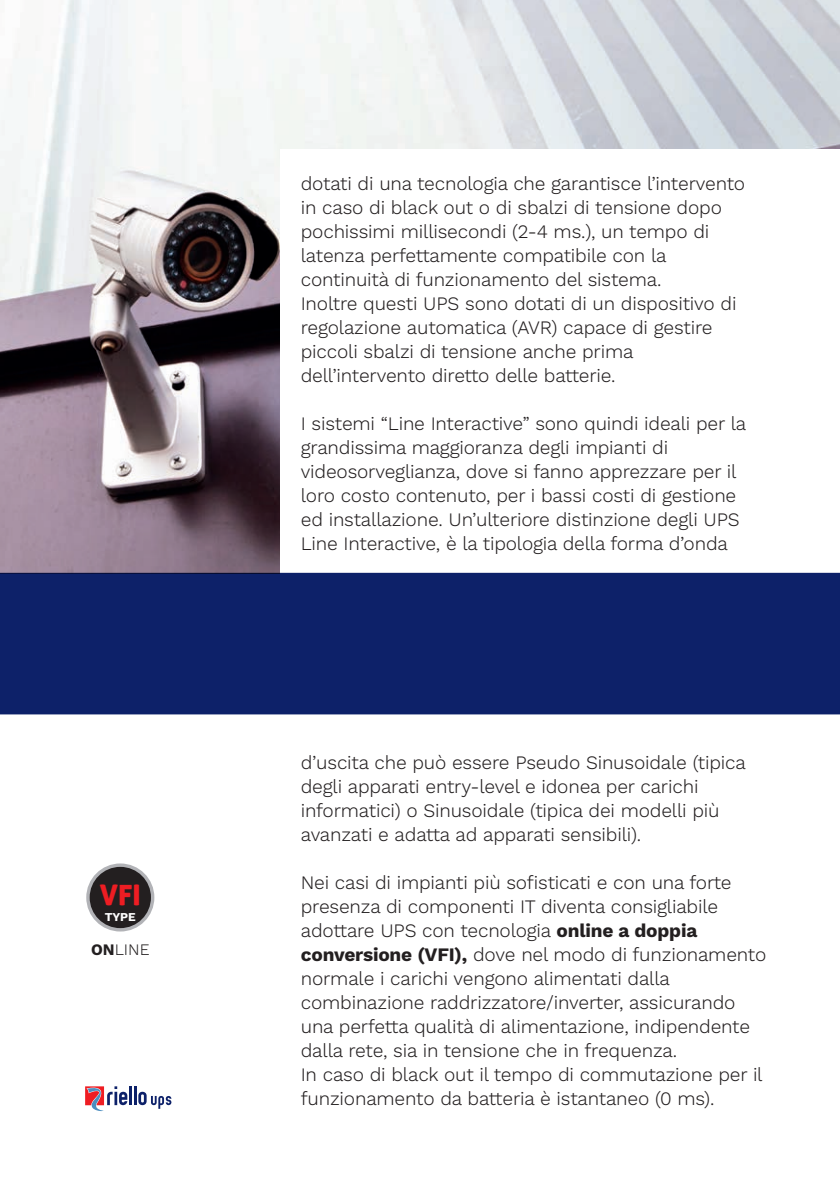
<style>
.page{position:relative;width:840px;height:1191px;background:#fff}
.page>*{position:absolute;margin:0;border:0;box-sizing:border-box;transform-origin:0 0}
.t1{font:28px "Aller Display";color:#ee1d23}
.testo{font:300 19px/24px "Work Sans";letter-spacing:-.01em;color:#231f20}
.testo-2{font:300 16px "Work Sans";color:#231f20}
.t2{font:700 12px "Work Sans";color:#fff}
.s1{font-weight:700}
</style>
<div class="page">
<img style="left:0;top:0;width:839px;height:573px">
<div style="left:280px;top:149px;width:559px;height:439px;background:#fff"></div>
<div style="left:0;top:573px;width:839px;height:141px;background:#0d2169"></div>
<svg style="left:86px;top:863px;width:68px;height:68px"></svg>
<div style="left:90px;top:867px;width:61px;height:61px;background:#231f20;border-radius:50%"></div>
<hr style="left:129px;top:1086px;width:3px;height:19px;background:#0d2169">
<svg style="left:134px;top:1086px;width:37px;height:22px"></svg>
<svg style="left:85px;top:1086px;width:42px;height:25px"></svg>
<p class="t1" style="left:100px;top:877px;width:42px">VFI</p>
<p class="t2" style="left:105px;top:909px;width:33px">TYPE</p>
<p class="testo-2" style="left:91px;top:940px;width:60px"><span class="s1">ON</span>LINE</p>
<p class="testo" style="left:300px;top:173px;width:445px">dotati di una tecnologia che garantisce l’intervento in caso di black out o di sbalzi di tensione dopo pochissimi millisecondi (2-4 ms.), un tempo di latenza perfettamente compatibile con la continuità di funzionamento del sistema.</p>
<p class="testo" style="left:300px;top:293px;width:437px">Inoltre questi UPS sono dotati di un dispositivo di regolazione automatica (AVR) capace di gestire piccoli sbalzi di tensione anche prima dell’intervento diretto delle batterie.</p>
<p class="testo" style="left:300px;top:413px;width:446px">I sistemi “Line Interactive” sono quindi ideali per la grandissima maggioranza degli impianti di videosorveglianza, dove si fanno apprezzare per il loro costo contenuto, per i bassi costi di gestione ed installazione. Un’ulteriore distinzione degli UPS Line Interactive, è la tipologia della forma d’onda</p>
<p class="testo" style="left:300px;top:751px;width:446px">d’uscita che può essere Pseudo Sinusoidale (tipica degli apparati entry-level e idonea per carichi informatici) o Sinusoidale (tipica dei modelli più avanzati e adatta ad apparati sensibili).</p>
<p class="testo" style="left:300px;top:871px;width:467px">Nei casi di impianti più sofisticati e con una forte presenza di componenti IT diventa consigliabile adottare UPS con tecnologia <span class="s1">online a doppia conversione (VFI),</span> dove nel modo di funzionamento normale i carichi vengono alimentati dalla combinazione raddrizzatore/inverter, assicurando una perfetta qualità di alimentazione, indipendente dalla rete, sia in tensione che in frequenza.</p>
<p class="testo" style="left:300px;top:1063px;width:463px">In caso di black out il tempo di commutazione per il funzionamento da batteria è istantaneo (0 ms).</p>
</div>
